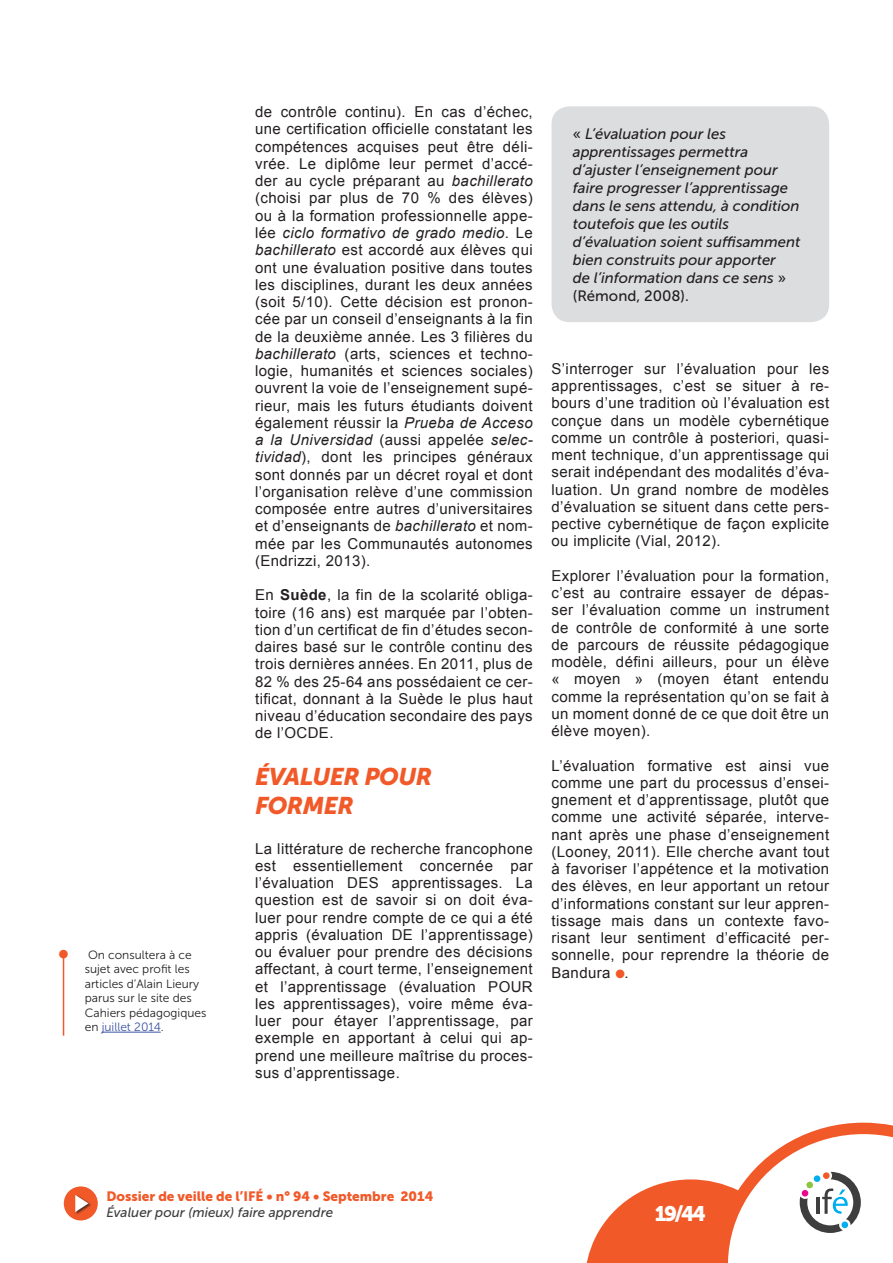
<style>
.page{position:relative;width:893px;height:1263px;background:#fff}
.page>*{position:absolute;margin:0;border:0;box-sizing:border-box;transform-origin:0 0}
.t1{font:italic 24px/28.8px "Museo Sans 900";letter-spacing:-.02em;color:#f15929}
.t2{font:21px "Museo Sans 900";color:#fff}
.t3{font:15px/17.2px "Arial";letter-spacing:.025em;color:#231f20;text-align:justify}
.t4{font:italic 15px/18px "Museo Sans 500";color:#231f20}
.t5{font:13.5px "Museo Sans 900";color:#f15929}
.t6{font:italic 13.5px "Museo Sans 500";color:#3e3e3f}
.t7{font:12px/14.4px "Museo Sans 300";color:#231f20}
.s1{color:#3d54a4}
.s2{font-style:italic}
.s3{font-weight:700}
.s4{font-style:normal}
.s5{color:#f15929}
</style>
<div class="page">
<div style="left:64px;top:1186px;width:34px;height:34px;background:#f15929;border-radius:50%"></div>
<div style="left:75px;top:1194px;width:16px;height:21px;background:#231f20;opacity:.75"></div>
<svg style="left:75px;top:1195px;width:13px;height:17px"></svg>
<svg style="left:587px;top:1123px;width:306px;height:140px"></svg>
<div style="left:806px;top:1181px;width:7px;height:7px;background:#8bc63e;border-radius:50%"></div>
<div style="left:814px;top:1175px;width:6px;height:7px;background:#00aeef;border-radius:50%"></div>
<div style="left:823px;top:1172px;width:7px;height:7px;background:#f15929;border-radius:50%"></div>
<div style="left:841px;top:1221px;width:7px;height:7px;background:#00aeef;border-radius:50%"></div>
<div style="left:801px;top:1190px;width:7px;height:7px;background:#ed028c;border-radius:50%"></div>
<div style="left:551px;top:106px;width:278px;height:216px;background:#dcdddf;border-radius:18px"></div>
<hr style="left:102px;top:1032px;width:59px;height:1px;background:#3d54a4">
<hr style="left:63px;top:958px;width:1px;height:78px;background:#f15929">
<p class="t7" style="left:85px;top:948px;width:123px">On consultera à ce sujet avec profit les articles d’Alain Lieury parus sur le site des<br>Cahiers pédagogiques en <span class="s1">juillet 2014</span>.</p>
<p class="t3" style="left:255px;top:103px;width:279px">de contrôle continu). En cas d’échec, une certification officielle constatant les compétences acquises peut être déli&shy;vrée. Le diplôme leur permet d’accé&shy;der au cycle préparant au <span class="s2">bachillerato </span>(choisi par plus de 70 % des élèves) ou à la formation professionnelle appe&shy;lée <span class="s2">ciclo formativo de grado medio</span>. Le <span class="s2">bachillerato</span> est accordé aux élèves qui ont une évaluation positive dans toutes les disciplines, durant les deux années (soit 5/10). Cette décision est pronon&shy;cée par un conseil d’enseignants à la fin de la deuxième année. Les 3 filières du <span class="s2">bachillerato</span> (arts, sciences et techno&shy;logie, humanités et sciences sociales) ouvrent la voie de l’enseignement supé&shy;rieur, mais les futurs étudiants doivent également réussir la <span class="s2">Prueba de Acceso a la Universidad</span> (aussi appelée <span class="s2">selec&shy;tividad</span>), dont les principes généraux sont donnés par un décret royal et dont l’organisation relève d’une commission composée entre autres d’universitaires et d’enseignants de <span class="s2">bachillerato</span> et nom&shy;mée par les Communautés autonomes (Endrizzi, 2013).</p>
<p class="t3" style="left:255px;top:586px;width:279px">En <span class="s3">Suède</span>, la fin de la scolarité obliga&shy;toire (16 ans) est marquée par l’obten&shy;tion d’un certificat de fin d’études secon&shy;daires basé sur le contrôle continu des trois dernières années. En 2011, plus de 82 % des 25-64 ans possédaient ce cer&shy;tificat, donnant à la Suède le plus haut niveau d’éducation secondaire des pays de l’OCDE.</p>
<h1 class="t1" style="left:255px;top:762px;width:178px">ÉVALUER POUR<br>FORMER</h1>
<p class="t3" style="left:255px;top:840px;width:279px">La littérature de recherche francophone est essentiellement concernée par l’évaluation DES apprentissages. La question est de savoir si on doit éva&shy;luer pour rendre compte de ce qui a été appris (évaluation DE l’apprentissage) ou évaluer pour prendre des décisions affectant, à court terme, l’enseignement et l’apprentissage (évaluation POUR les apprentissages), voire même éva&shy;luer pour étayer l’apprentissage, par exemple en apportant à celui qui ap&shy;prend une meilleure maîtrise du proces&shy;sus d’apprentissage.</p>
<p class="t4" style="left:573px;top:125px;width:229px"><span class="s4">«</span> L’évaluation pour les apprentissages permettra d’ajuster l’enseignement pour faire progresser l’apprentissage dans le sens attendu, à condition toutefois que les outils d’évaluation soient suffisamment bien construits pour apporter<br>de l’information dans ce sens <span class="s4">» (Rémond, 2008).</span></p>
<p class="t3" style="left:551px;top:360px;width:279px">S’interroger sur l’évaluation pour les apprentissages, c’est se situer à re&shy;bours d’une tradition où l’évaluation est conçue dans un modèle cybernétique comme un contrôle à posteriori, quasi&shy;ment technique, d’un apprentissage qui serait indépendant des modalités d’éva&shy;luation. Un grand nombre de modèles d’évaluation se situent dans cette pers&shy;pective cybernétique de façon explicite ou implicite (Vial, 2012).</p>
<p class="t3" style="left:551px;top:567px;width:279px">Explorer l’évaluation pour la formation, c’est au contraire essayer de dépas&shy;ser l’évaluation comme un instrument de contrôle de conformité à une sorte de parcours de réussite pédagogique modèle, défini ailleurs, pour un élève « moyen » (moyen étant entendu comme la représentation qu’on se fait à un moment donné de ce que doit être un élève moyen).</p>
<p class="t3" style="left:551px;top:757px;width:279px">L’évaluation formative est ainsi vue comme une part du processus d’ensei&shy;gnement et d’apprentissage, plutôt que comme une activité séparée, interve&shy;nant après une phase d’enseignement (Looney, 2011). Elle cherche avant tout à favoriser l’appétence et la motivation des élèves, en leur apportant un retour d’informations constant sur leur appren&shy;tissage mais dans un contexte favo&shy;risant leur sentiment d’efficacité per&shy;sonnelle, pour reprendre la théorie de Bandura <span class="s5">●</span>.</p>
<p class="t5" style="left:106px;top:1188px;width:328px">Dossier de veille de l’IFÉ • n° 94 • Septembre 2014</p>
<p class="t6" style="left:106px;top:1205px;width:228px">Évaluer pour (mieux) faire apprendre</p>
<h2 class="t2" style="left:655px;top:1202px;width:52px">19/44</h2>
</div>
